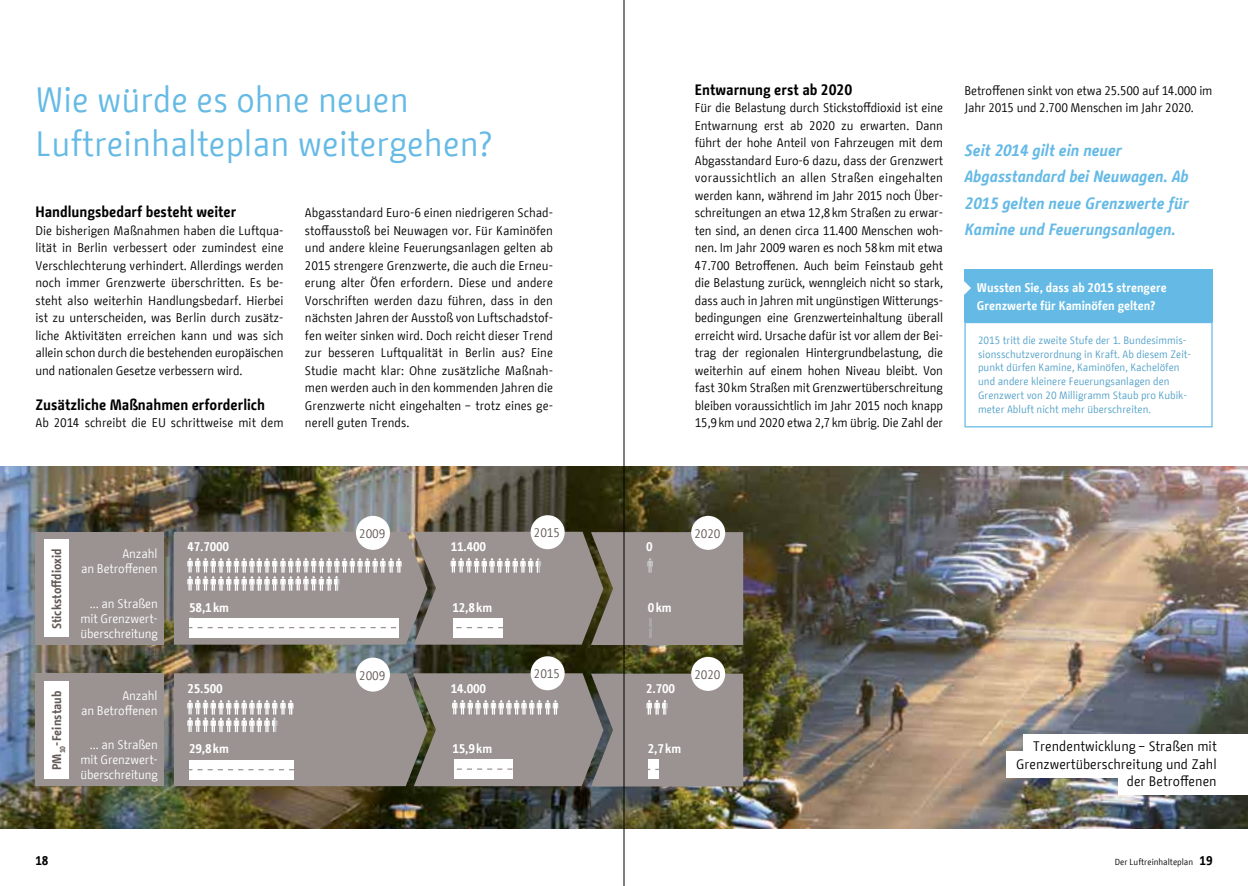
<style>
.page{position:relative;width:1248px;height:886px;background:#fff}
.page>*{position:absolute;margin:0;border:0;box-sizing:border-box;transform-origin:0 0}
.Innen_Headline{font:35px "BMF Change";color:#65bae5}
._02_03_Innen_Fließte{font:italic 700 16.25px/26.2px "BMF Change";color:#65bae5}
._02_01_Innen_Übersch{font:700 15px "BMF Change";color:#000}
._02_01_Innen_Übersch-2{font:13.75px/17.5px "BMF Change";color:#000;text-align:right}
._02_03_Innen_Fließte-2{font:12.5px/17.5px "BMF Change";letter-spacing:-.01em;color:#000;text-align:justify}
.Infobox_Headline{font:700 12.5px/17.5px "BMF Change";color:#fff}
.t1{font:12.5px/15px "BMF Change";letter-spacing:-.01em;color:#fff;text-align:right}
.t2{font:700 12.5px "BMF Change";color:#635a57}
.t3{font:12.5px "BMF Change";color:#635a57}
.t4{font:700 12.5px "BMF Change";color:#000}
.Copy_Box{font:10.62px/13.8px "BMF Change";color:#51a0c8}
.t5{font:8.75px "BMF Change";color:#000}
</style>
<div class="page">
<div style="left:964px;top:322px;width:248px;height:105px;border:1px solid #65bae5"></div>
<div style="left:964px;top:270px;width:248px;height:52px;background:#65bae5"></div>
<svg style="left:964px;top:281px;width:6px;height:14px"></svg>
<img style="left:0;top:466px;width:1247px;height:363px">
<div style="left:1118px;top:769px;width:129px;height:26px;background:#fff"></div>
<div style="left:1023px;top:734px;width:224px;height:22px;background:#fff"></div>
<div style="left:1006px;top:751px;width:241px;height:26px;background:#fff"></div>
<div style="left:35px;top:531px;width:129px;height:113px;background:#9a9391"></div>
<div style="left:35px;top:673px;width:129px;height:113px;background:#9a9391"></div>
<div style="left:44px;top:539px;width:24px;height:98px;background:#fff"></div>
<div style="left:44px;top:681px;width:24px;height:98px;background:#fff"></div>
<div style="left:356px;top:516px;width:34px;height:34px;background:#fff;border-radius:50%"></div>
<div style="left:356px;top:657px;width:34px;height:34px;background:#fff;border-radius:50%"></div>
<div style="left:691px;top:657px;width:34px;height:34px;background:#fff;border-radius:50%"></div>
<div style="left:691px;top:516px;width:34px;height:34px;background:#fff;border-radius:50%"></div>
<div style="left:530px;top:515px;width:34px;height:34px;background:#fff;border-radius:50%"></div>
<div style="left:530px;top:656px;width:34px;height:34px;background:#fff;border-radius:50%"></div>
<svg style="left:174px;top:532px;width:569px;height:113px;background:#a59f9d"></svg>
<svg style="left:174px;top:673px;width:569px;height:113px;background:#a29c9a"></svg>
<hr style="left:623px;top:0;width:1px;height:886px;background:#000">
<p class="Innen_Headline" style="left:35px;top:75px;width:375px">Wie würde es ohne neuen</p>
<p class="Innen_Headline" style="left:35px;top:119px;width:458px">Luftreinhalteplan weitergehen?</p>
<p class="_02_01_Innen_Übersch" style="left:35px;top:201px;width:202px">Handlungsbedarf besteht weiter</p>
<p class="_02_03_Innen_Fließte-2" style="left:35px;top:222px;width:250px">Die bisherigen Maßnahmen haben die Luftqua&shy;lität in Berlin verbessert oder zumindest eine Verschlechterung verhindert. Allerdings werden noch immer Grenzwerte überschritten. Es be&shy;steht also weiterhin Handlungsbedarf. Hierbei ist zu unterscheiden, was Berlin durch zusätz&shy;liche Aktivitäten erreichen kann und was sich allein schon durch die bestehenden europäischen und nationalen Gesetze verbessern wird.</p>
<p class="_02_01_Innen_Übersch" style="left:35px;top:394px;width:231px">Zusätzliche Maßnahmen erforderlich</p>
<p class="_02_03_Innen_Fließte-2" style="left:35px;top:414px;width:250px">Ab 2014 schreibt die EU schrittweise mit dem</p>
<p class="_02_03_Innen_Fließte-2" style="left:305px;top:204px;width:250px">Abgasstandard Euro-6 einen niedrigeren Schad&shy;stoffausstoß bei Neuwagen vor. Für Kaminöfen und andere kleine Feuerungsanlagen gelten ab 2015 strengere Grenzwerte, die auch die Erneu&shy;erung alter Öfen erfordern. Diese und andere Vorschriften werden dazu führen, dass in den nächsten Jahren der Ausstoß von Luftschadstof&shy;fen weiter sinken wird. Doch reicht dieser Trend zur besseren Luftqualität in Berlin aus? Eine Studie macht klar: Ohne zusätzliche Maßnah&shy;men werden auch in den kommenden Jahren die Grenzwerte nicht eingehalten – trotz eines ge&shy;nerell guten Trends.</p>
<p class="_02_01_Innen_Übersch" style="left:694px;top:79px;width:159px">Entwarnung erst ab 2020</p>
<p class="_02_03_Innen_Fließte-2" style="left:694px;top:99px;width:250px">Für die Belastung durch Stickstoffdioxid ist eine Entwarnung erst ab 2020 zu erwarten. Dann führt der hohe Anteil von Fahrzeugen mit dem Abgasstandard Euro-6 dazu, dass der Grenzwert voraussichtlich an allen Straßen eingehalten werden kann, während im Jahr 2015 noch Über&shy;schreitungen an etwa 12,8km Straßen zu erwar&shy;ten sind, an denen circa 11.400 Menschen woh&shy;nen. Im Jahr 2009 waren es noch 58km mit etwa 47.700 Betroffenen. Auch beim Feinstaub geht die Belastung zurück, wenngleich nicht so stark, dass auch in Jahren mit ungünstigen Witterungs&shy;bedingungen eine Grenzwerteinhaltung überall erreicht wird. Ursache dafür ist vor allem der Bei&shy;trag der regionalen Hintergrundbelastung, die weiterhin auf einem hohen Niveau bleibt. Von fast 30km Straßen mit Grenzwertüberschreitung bleiben voraussichtlich im Jahr 2015 noch knapp 15,9km und 2020 etwa 2,7km übrig. Die Zahl der</p>
<p class="_02_03_Innen_Fließte-2" style="left:964px;top:82px;width:250px">Betroffenen sinkt von etwa 25.500 auf 14.000 im<br>Jahr 2015 und 2.700 Menschen im Jahr 2020.</p>
<p class="_02_03_Innen_Fließte" style="left:964px;top:137px;width:225px">Seit 2014 gilt ein neuer<br>Abgasstandard bei Neuwagen. Ab<br>2015 gelten neue Grenzwerte für<br>Kamine und Feuerungsanlagen.</p>
<p class="Infobox_Headline" style="left:976px;top:279px;width:191px">Wussten Sie, dass ab 2015 strengere<br>Grenzwerte für Kaminöfen gelten?</p>
<p class="Copy_Box" style="left:978px;top:333px;width:215px">2015 tritt die zweite Stufe der 1. Bundesimmis&shy;sionsschutzverordnung in Kraft. Ab diesem Zeit&shy;punkt dürfen Kamine, Kaminöfen, Kachelöfen und andere kleinere Feuerungsanlagen den Grenzwert von 20 Milligramm Staub pro Kubik&shy;meter Abluft nicht mehr überschreiten.</p>
<p class="t2" style="left:48px;top:629px;width:82px;rotate:-90deg">Stickstoffdioxid</p>
<p class="t1" style="left:81px;top:546px;width:78px">Anzahl<br>an Betroffenen</p>
<p class="t1" style="left:80px;top:596px;width:79px;text-align:justify;text-indent:10px">... an Straßen mit Grenzwert&shy;überschreitung</p>
<p class="t2" style="left:48px;top:770px;width:81px;rotate:-90deg">PM<sub>10</sub>-Feinstaub</p>
<p class="t1" style="left:81px;top:688px;width:78px">Anzahl<br>an Betroffenen</p>
<p class="t1" style="left:80px;top:737px;width:79px;text-align:justify;text-indent:10px">... an Straßen mit Grenzwert&shy;überschreitung</p>
<p class="t3" style="left:359px;top:524px;width:28px">2009</p>
<p class="t3" style="left:534px;top:524px;width:28px">2015</p>
<p class="t3" style="left:694px;top:524px;width:27px">2020</p>
<p class="Infobox_Headline" style="left:187px;top:538px;width:43px">47.7000</p>
<p class="Infobox_Headline" style="left:450px;top:538px;width:37px">11.400</p>
<p class="Infobox_Headline" style="left:646px;top:538px;width:8px">0</p>
<p class="Infobox_Headline" style="left:189px;top:598px;width:41px">58,1km</p>
<p class="Infobox_Headline" style="left:452px;top:598px;width:41px">12,8km</p>
<p class="Infobox_Headline" style="left:648px;top:598px;width:25px">0km</p>
<p class="t3" style="left:359px;top:666px;width:28px">2009</p>
<p class="t3" style="left:534px;top:665px;width:28px">2015</p>
<p class="t3" style="left:694px;top:665px;width:27px">2020</p>
<p class="Infobox_Headline" style="left:187px;top:679px;width:37px">25.500</p>
<p class="Infobox_Headline" style="left:450px;top:679px;width:37px">14.000</p>
<p class="Infobox_Headline" style="left:646px;top:679px;width:30px">2.700</p>
<p class="Infobox_Headline" style="left:189px;top:740px;width:41px">29,8km</p>
<p class="Infobox_Headline" style="left:647px;top:740px;width:35px">2,7km</p>
<p class="Infobox_Headline" style="left:452px;top:740px;width:41px">15,9km</p>
<p class="_02_01_Innen_Übersch-2" style="left:1015px;top:738px;width:202px">Trendentwicklung – Straßen mit<br>Grenzwertüberschreitung und Zahl der Betroffenen</p>
<p class="t4" style="left:35px;top:851px;width:15px">18</p>
<p class="t4" style="left:1199px;top:851px;width:15px">19</p>
<p class="t5" style="left:1114px;top:856px;width:80px">Der Luftreinhalteplan</p>
</div>
